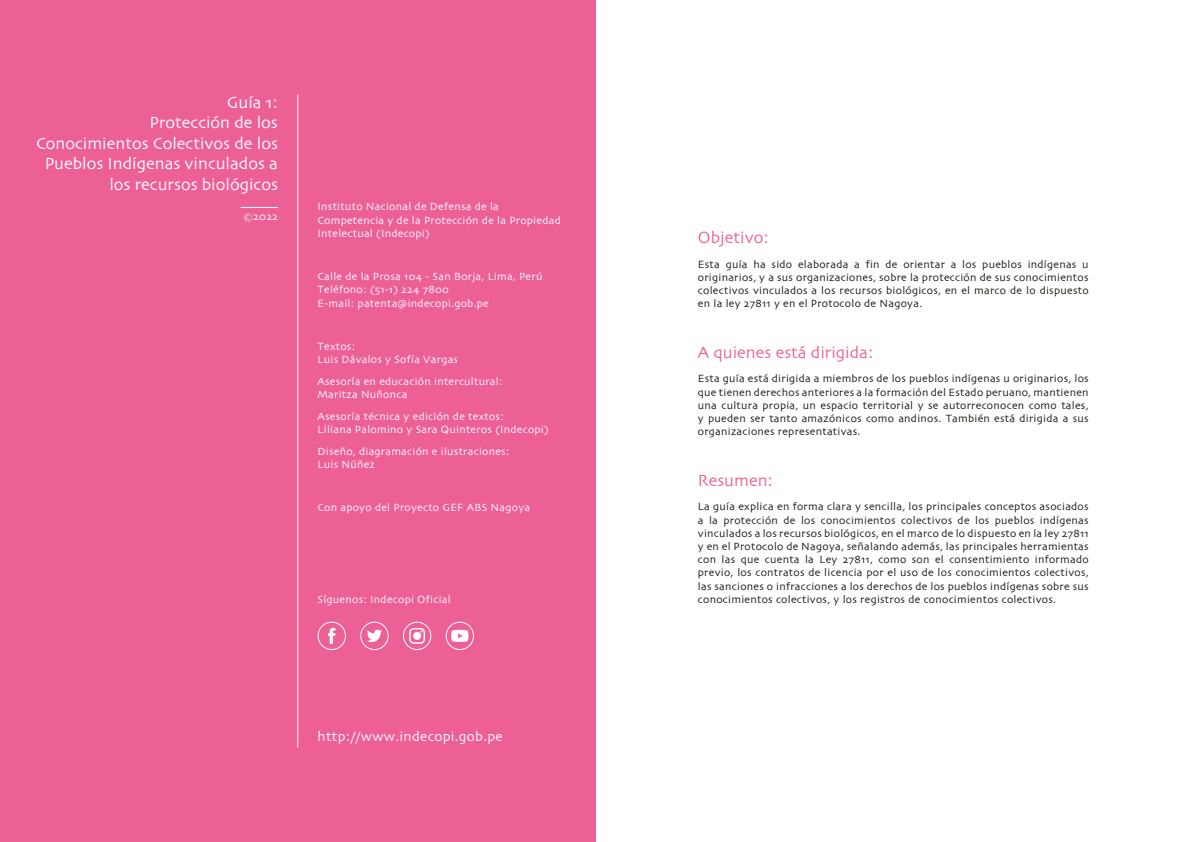
<style>
.page{position:relative;width:1191px;height:842px;background:#fff}
.page>*{position:absolute;margin:0;border:0;box-sizing:border-box;transform-origin:0 0}
.t1{font:17px/20.4px "Skia Regular 1 1";color:#fff;text-align:right}
.t2{font:17px "Skia Regular 1 1";color:#ec6096}
.t3{font:14px "Skia Regular 1 1";letter-spacing:.025em;color:#fff}
.t4{font:11px/13.2px "Skia Regular 1 1";letter-spacing:.025em;color:#18120c;text-align:justify}
.t5{font:11px/13.2px "Skia Regular 1 1";letter-spacing:.025em;color:#fff}
</style>
<div class="page">
<div style="left:0;top:0;width:595px;height:842px;background:#ec6096"></div>
<hr style="left:297px;top:94px;width:1px;height:653px;background:#fff">
<svg style="left:317px;top:622px;width:29px;height:28px"></svg>
<svg style="left:360px;top:622px;width:28px;height:28px"></svg>
<svg style="left:403px;top:622px;width:28px;height:28px"></svg>
<svg style="left:446px;top:622px;width:28px;height:28px"></svg>
<hr style="left:241px;top:207px;width:37px;height:1px;background:#fff">
<h1 class="t1" style="left:36px;top:93px;width:243px">Guía 1:<br>Protección de los<br>Conocimientos Colectivos de los<br>Pueblos Indígenas vinculados a los recursos biológicos</h1>
<p class="t5" style="left:243px;top:211px;width:37px">©2022</p>
<p class="t5" style="left:317px;top:201px;width:245px">Instituto Nacional de Defensa de la<br>Competencia y de la Protección de la Propiedad<br>Intelectual (Indecopi)</p>
<p class="t5" style="left:317px;top:271px;width:226px">Calle de la Prosa 104 - San Borja, Lima, Perú<br>Teléfono: (51-1) 224 7800<br>E-mail: patenta@indecopi.gob.pe</p>
<p class="t5" style="left:317px;top:340px;width:142px">Textos:<br>Luis Dávalos y Sofía Vargas</p>
<p class="t5" style="left:317px;top:375px;width:186px">Asesoría en educación intercultural:<br>Maritza Nuñonca</p>
<p class="t5" style="left:317px;top:410px;width:233px">Asesoría técnica y edición de textos:<br>Liliana Palomino y Sara Quinteros (Indecopi)</p>
<p class="t5" style="left:317px;top:445px;width:193px">Diseño, diagramación e ilustraciones:<br>Luis Núñez</p>
<p class="t5" style="left:317px;top:502px;width:214px">Con apoyo del Proyecto GEF ABS Nagoya</p>
<p class="t5" style="left:317px;top:593px;width:135px">Síguenos: Indecopi Oficial</p>
<p class="t3" style="left:317px;top:728px;width:186px">http://www.indecopi.gob.pe</p>
<h1 class="t2" style="left:698px;top:227px;width:72px">Objetivo:</h1>
<p class="t4" style="left:698px;top:258px;width:392px">Esta guía ha sido elaborada a fin de orientar a los pueblos indígenas u originarios, y a sus organizaciones, sobre la protección de sus conocimientos colectivos vinculados a los recursos biológicos, en el marco de lo dispuesto en la ley 27811 y en el Protocolo de Nagoya.</p>
<h1 class="t2" style="left:698px;top:342px;width:177px">A quienes está dirigida:</h1>
<p class="t4" style="left:698px;top:373px;width:392px">Esta guía está dirigida a miembros de los pueblos indígenas u originarios, los que tienen derechos anteriores a la formación del Estado peruano, mantienen una cultura propia, un espacio territorial y se autorreconocen como tales, y pueden ser tanto amazónicos como andinos. También está dirigida a sus organizaciones representativas.</p>
<h1 class="t2" style="left:698px;top:470px;width:77px">Resumen:</h1>
<p class="t4" style="left:698px;top:501px;width:392px">La guía explica en forma clara y sencilla, los principales conceptos asociados a la protección de los conocimientos colectivos de los pueblos indígenas vinculados a los recursos biológicos, en el marco de lo dispuesto en la ley 27811 y en el Protocolo de Nagoya, señalando además, las principales herramientas con las que cuenta la Ley 27811, como son el consentimiento informado previo, los contratos de licencia por el uso de los conocimientos colectivos, las sanciones o infracciones a los derechos de los pueblos indígenas sobre sus conocimientos colectivos, y los registros de conocimientos colectivos.</p>
</div>
